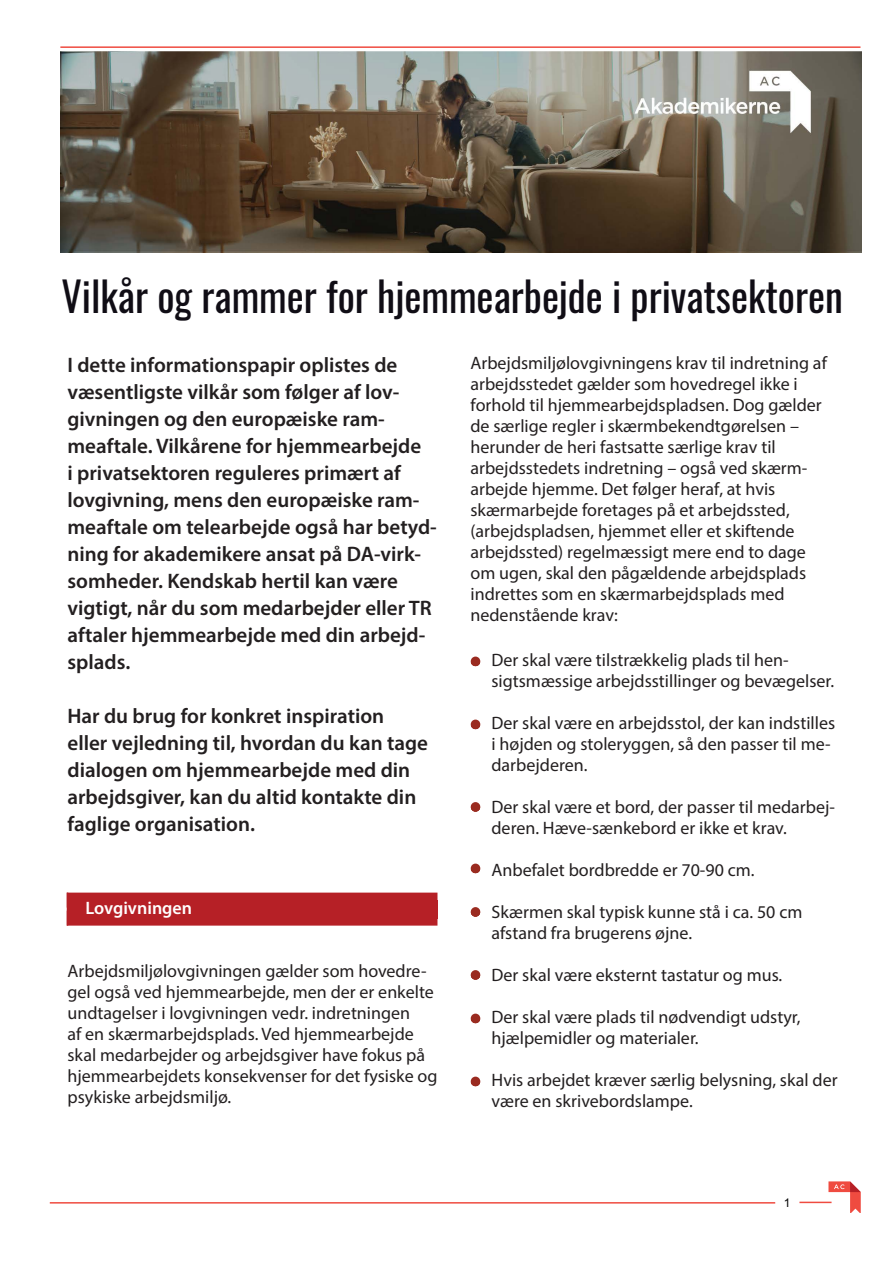
<style>
.page{position:relative;width:893px;height:1263px;background:#fff}
.page>*{position:absolute;margin:0;border:0;box-sizing:border-box;transform-origin:0 0}
.Headline_Large{font:40.5px "Oswald";color:#100d15}
.Sub-header{font:600 21px/27px "Myriad Pro";color:#231f20}
.Numbers{font:18px/21px "Myriad Pro";color:#231f20}
.Konsekvenser{font:600 18px "Myriad Pro";color:#fff}
.t1{font:12px "Arial";color:#000}
</style>
<div class="page">
<hr style="left:50px;top:1202px;width:725px;height:1px;background:#ef4b40">
<hr style="left:799px;top:1201px;width:32px;height:2px;background:#ef4b40">
<svg style="left:828px;top:1181px;width:32px;height:31px"></svg>
<hr style="left:60px;top:46px;width:800px;height:2px;background:#ef4b40">
<div style="left:68px;top:900px;width:369px;height:18px;background:#b62026"></div>
<hr style="left:67px;top:893px;width:1px;height:33px;background:#b62026">
<div style="left:67px;top:893px;width:370px;height:15px;background:#b62026"></div>
<div style="left:67px;top:911px;width:370px;height:15px;background:#b62026"></div>
<svg style="left:471px;top:721px;width:9px;height:8px"></svg>
<svg style="left:471px;top:658px;width:9px;height:8px"></svg>
<svg style="left:471px;top:803px;width:9px;height:9px"></svg>
<svg style="left:471px;top:865px;width:9px;height:8px"></svg>
<svg style="left:471px;top:908px;width:9px;height:9px"></svg>
<svg style="left:471px;top:971px;width:9px;height:9px"></svg>
<svg style="left:471px;top:1015px;width:9px;height:8px"></svg>
<svg style="left:471px;top:1078px;width:9px;height:8px"></svg>
<img style="left:60px;top:52px;width:801px;height:200px">
<p class="Headline_Large" style="left:62px;top:268px;width:783px">Vilkår og rammer for hjemmearbejde i privatsektoren</p>
<p class="Sub-header" style="left:68px;top:351px;width:371px">I dette informationspapir oplistes de væsentligste vilkår som følger af lov&shy;givningen og den europæiske ram&shy;meaftale. Vilkårene for hjemmearbejde<br>i privatsektoren reguleres primært af lovgivning, mens den europæiske ram&shy;meaftale om telearbejde også har betyd&shy;ning for akademikere ansat på DA-virk&shy;somheder. Kendskab hertil kan være vigtigt, når du som medarbejder eller TR aftaler hjemmearbejde med din arbejd&shy;splads.</p>
<p class="Sub-header" style="left:68px;top:702px;width:362px">Har du brug for konkret inspiration eller vejledning til, hvordan du kan tage dialogen om hjemmearbejde med din arbejdsgiver, kan du altid kontakte din faglige organisation.</p>
<p class="Konsekvenser" style="left:86px;top:896px;width:108px">Lovgivningen</p>
<p class="Numbers" style="left:68px;top:960px;width:371px">Arbejdsmiljølovgivningen gælder som hovedre&shy;gel også ved hjemmearbejde, men der er enkelte undtagelser i lovgivningen vedr. indretningen<br>af en skærmarbejdsplads. Ved hjemmearbejde skal medarbejder og arbejdsgiver have fokus på hjemmearbejdets konsekvenser for det fysiske og psykiske arbejdsmiljø.</p>
<p class="Numbers" style="left:470px;top:352px;width:358px">Arbejdsmiljølovgivningens krav til indretning af arbejdsstedet gælder som hovedregel ikke i forhold til hjemmearbejdspladsen. Dog gælder de særlige regler i skærmbekendtgørelsen – herunder de heri fastsatte særlige krav til arbejdsstedets indretning – også ved skærm&shy;arbejde hjemme. Det følger heraf, at hvis skærmarbejde foretages på et arbejdssted, (arbejdspladsen, hjemmet eller et skiftende arbejdssted) regelmæssigt mere end to dage om ugen, skal den pågældende arbejdsplads indrettes som en skærmarbejdsplads med nedenstående krav:</p>
<p class="Numbers" style="left:491px;top:649px;width:344px">Der skal være tilstrækkelig plads til hen&shy;sigtsmæssige arbejdsstillinger og bevægelser.</p>
<p class="Numbers" style="left:491px;top:712px;width:345px">Der skal være en arbejdsstol, der kan indstilles i højden og stoleryggen, så den passer til me&shy;darbejderen.</p>
<p class="Numbers" style="left:491px;top:796px;width:345px">Der skal være et bord, der passer til medarbej&shy;deren. Hæve-sænkebord er ikke et krav.</p>
<p class="Numbers" style="left:491px;top:859px;width:265px">Anbefalet bordbredde er 70-90 cm.</p>
<p class="Numbers" style="left:491px;top:901px;width:312px">Skærmen skal typisk kunne stå i ca. 50 cm afstand fra brugerens øjne.</p>
<p class="Numbers" style="left:491px;top:964px;width:292px">Der skal være eksternt tastatur og mus.</p>
<p class="Numbers" style="left:491px;top:1006px;width:311px">Der skal være plads til nødvendigt udstyr, hjælpemidler og materialer.</p>
<p class="Numbers" style="left:491px;top:1069px;width:348px">Hvis arbejdet kræver særlig belysning, skal der være en skrivebordslampe.</p>
<p class="t1" style="left:784px;top:1194px;width:8px">1</p>
</div>
